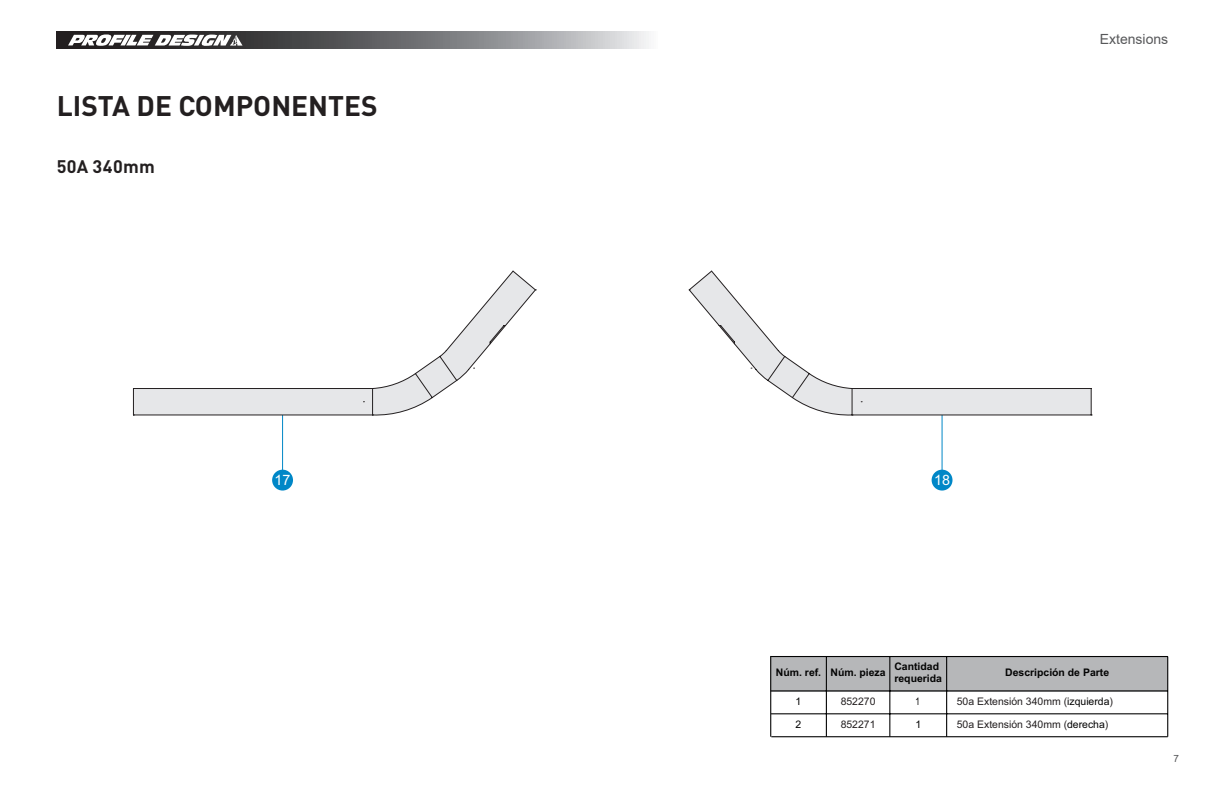
<style>
.page{position:relative;width:1225px;height:794px;background:#fff}
.page>*{position:absolute;margin:0;border:0;box-sizing:border-box;transform-origin:0 0}
.Page_Title{font:700 28px "DIN Pro";color:#231f20}
.t1{font:700 18px "DIN Pro";letter-spacing:.02em;color:#231f20}
.t2{font:14.4px "Arial";color:#fff}
.t3{font:14px "Arial";color:#57585a}
.t4{font:10.4px "Arial";color:#231f20}
.t5{font:700 10.4px/12.6px "Arial";color:#030303}
.t6{font:10.4px "Arial";color:#030303}
.t7{font:10.4px "Arial";color:#030303;scale:.77 1}
.t8{font:10px "Arial";color:#57585a}
.s1{color:#030303}
</style>
<div class="page">
<svg style="left:57px;top:32px;width:592px;height:17px;background:#767779"></svg>
<svg style="left:68px;top:34px;width:174px;height:12px"></svg>
<hr style="left:282px;top:415px;width:1px;height:58px;background:#0087c7">
<div style="left:272px;top:469px;width:21px;height:21px;background:#0087c7;border-radius:50%"></div>
<svg style="left:133px;top:388px;width:239px;height:27px;background:#dadadc"></svg>
<svg style="left:372px;top:271px;width:164px;height:145px"></svg>
<hr style="left:941px;top:415px;width:1px;height:58px;background:#0087c7">
<div style="left:931px;top:469px;width:21px;height:21px;background:#0087c7;border-radius:50%"></div>
<svg style="left:853px;top:388px;width:238px;height:27px;background:#dadbdd"></svg>
<svg style="left:689px;top:271px;width:164px;height:145px"></svg>
<div style="left:770px;top:656px;width:397px;height:35px;background:#b6b7b9"></div>
<hr style="left:770px;top:656px;width:1px;height:80px;background:#030303">
<hr style="left:826px;top:656px;width:1px;height:80px;background:#030303">
<hr style="left:889px;top:656px;width:1px;height:80px;background:#030303">
<hr style="left:946px;top:656px;width:1px;height:80px;background:#030303">
<hr style="left:1167px;top:656px;width:1px;height:80px;background:#030303">
<hr style="left:771px;top:656px;width:396px;height:1px;background:#030303">
<hr style="left:771px;top:690px;width:396px;height:1px;background:#030303">
<hr style="left:771px;top:713px;width:396px;height:1px;background:#030303">
<hr style="left:771px;top:736px;width:396px;height:1px;background:#030303">
<p class="Page_Title" style="left:57px;top:86px;width:322px">LISTA DE COMPONENTES</p>
<p class="t1" style="left:57px;top:154px;width:100px">50A 340mm</p>
<p class="t2" style="left:275px;top:470px;width:17px">17</p>
<p class="t2" style="left:934px;top:470px;width:17px">18</p>
<h3 class="t3" style="left:1099px;top:29px;width:70px">Extensions</h3>
<p class="t5" style="left:776px;top:666px;width:47px">Núm. ref.</p>
<p class="t6" style="left:795px;top:694px;width:7px">1</p>
<p class="t6" style="left:795px;top:716px;width:7px">2</p>
<p class="t5" style="left:830px;top:666px;width:57px">Núm. pieza</p>
<p class="t4" style="left:840px;top:694px;width:36px">852270</p>
<p class="t4" style="left:840px;top:716px;width:36px">852271</p>
<p class="t5" style="left:894px;top:660px;width:49px">Cantidad requerida</p>
<p class="t7" style="left:915px;top:694px;width:7px">1</p>
<p class="t6" style="left:915px;top:716px;width:7px">1</p>
<p class="t5" style="left:1005px;top:666px;width:105px">Descripción de Parte</p>
<p class="t4" style="left:956px;top:694px;width:158px">50a Extensión 340mm (<span class="s1">izquierda</span>)</p>
<p class="t4" style="left:956px;top:716px;width:153px">50a Extensión 340mm (<span class="s1">derecha</span>)</p>
<p class="t8" style="left:1173px;top:751px;width:7px">7</p>
</div>
